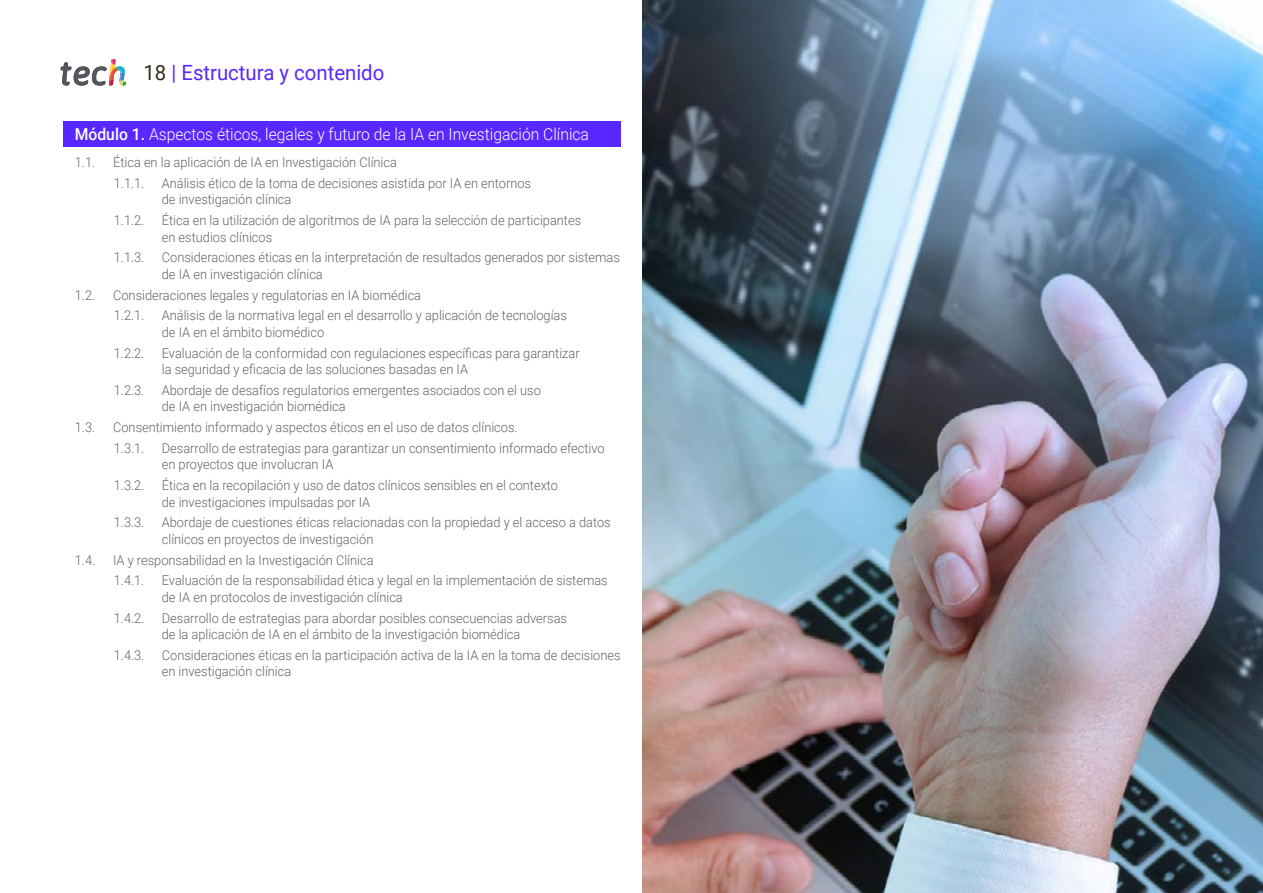
<style>
.page{position:relative;width:1263px;height:893px;background:#fff}
.page>*{position:absolute;margin:0;border:0;box-sizing:border-box;transform-origin:0 0}
.t1{font:21px "Roboto";color:#5927ff}
.t2{font:300 16.5px "Roboto";color:#fff;scale:.95 1}
.t3{font:300 13.5px/16.5px "Roboto";color:#61646a;scale:.95 1}
.s1{color:#312e20}
.s2{font-weight:500}
</style>
<div class="page">
<img style="left:642px;top:0;width:621px;height:893px">
<div style="left:64px;top:121px;width:557px;height:25px;background:#5927ff"></div>
<svg style="left:61px;top:59px;width:65px;height:27px"></svg>
<h1 class="t1" style="left:144px;top:57px;width:242px"><span class="s1">18</span> | Estructura y contenido</h1>
<p class="t2" style="left:75px;top:123px;width:543px"><span class="s2">Módulo 1.</span> Aspectos éticos, legales y futuro de la IA en Investigación Clínica</p>
<p class="t3" style="left:75px;top:154px;width:23px">1.1.</p>
<p class="t3" style="left:113px;top:151px;width:300px;line-height:20.7px">Ética en la aplicación de IA en Investigación Clínica<br>1.1.1.</p>
<p class="t3" style="left:162px;top:174px;width:390px">Análisis ético de la toma de decisiones asistida por IA en entornos de investigación clínica</p>
<p class="t3" style="left:114px;top:212px;width:34px">1.1.2.</p>
<p class="t3" style="left:162px;top:212px;width:443px">Ética en la utilización de algoritmos de IA para la selección de participantes en estudios clínicos</p>
<p class="t3" style="left:114px;top:249px;width:34px">1.1.3.</p>
<p class="t3" style="left:162px;top:249px;width:484px">Consideraciones éticas en la interpretación de resultados generados por sistemas de IA en investigación clínica</p>
<p class="t3" style="left:75px;top:286px;width:23px">1.2.</p>
<p class="t3" style="left:113px;top:284px;width:326px;line-height:20.7px">Consideraciones legales y regulatorias en IA biomédica<br>1.2.1.</p>
<p class="t3" style="left:162px;top:307px;width:428px">Análisis de la normativa legal en el desarrollo y aplicación de tecnologías de IA en el ámbito biomédico</p>
<p class="t3" style="left:114px;top:344px;width:34px">1.2.2.</p>
<p class="t3" style="left:162px;top:344px;width:441px">Evaluación de la conformidad con regulaciones específicas para garantizar la seguridad y eficacia de las soluciones basadas en IA</p>
<p class="t3" style="left:114px;top:381px;width:34px">1.2.3.</p>
<p class="t3" style="left:162px;top:381px;width:400px">Abordaje de desafíos regulatorios emergentes asociados con el uso de IA en investigación biomédica</p>
<p class="t3" style="left:75px;top:418px;width:23px">1.3.</p>
<p class="t3" style="left:113px;top:416px;width:427px;line-height:20.7px">Consentimiento informado y aspectos éticos en el uso de datos clínicos.<br>1.3.1.</p>
<p class="t3" style="left:162px;top:439px;width:468px">Desarrollo de estrategias para garantizar un consentimiento informado efectivo en proyectos que involucran IA</p>
<p class="t3" style="left:114px;top:476px;width:34px">1.3.2.</p>
<p class="t3" style="left:162px;top:476px;width:419px">Ética en la recopilación y uso de datos clínicos sensibles en el contexto de investigaciones impulsadas por IA</p>
<p class="t3" style="left:114px;top:514px;width:34px">1.3.3.</p>
<p class="t3" style="left:162px;top:514px;width:474px">Abordaje de cuestiones éticas relacionadas con la propiedad y el acceso a datos clínicos en proyectos de investigación</p>
<p class="t3" style="left:75px;top:551px;width:23px">1.4.</p>
<p class="t3" style="left:113px;top:549px;width:276px;line-height:20.7px">IA y responsabilidad en la Investigación Clínica<br>1.4.1.</p>
<p class="t3" style="left:162px;top:572px;width:471px">Evaluación de la responsabilidad ética y legal en la implementación de sistemas de IA en protocolos de investigación clínica</p>
<p class="t3" style="left:114px;top:609px;width:34px">1.4.2.</p>
<p class="t3" style="left:162px;top:609px;width:428px">Desarrollo de estrategias para abordar posibles consecuencias adversas de la aplicación de IA en el ámbito de la investigación biomédica</p>
<p class="t3" style="left:114px;top:646px;width:34px">1.4.3.</p>
<p class="t3" style="left:162px;top:646px;width:484px">Consideraciones éticas en la participación activa de la IA en la toma de decisiones en investigación clínica</p>
</div>
